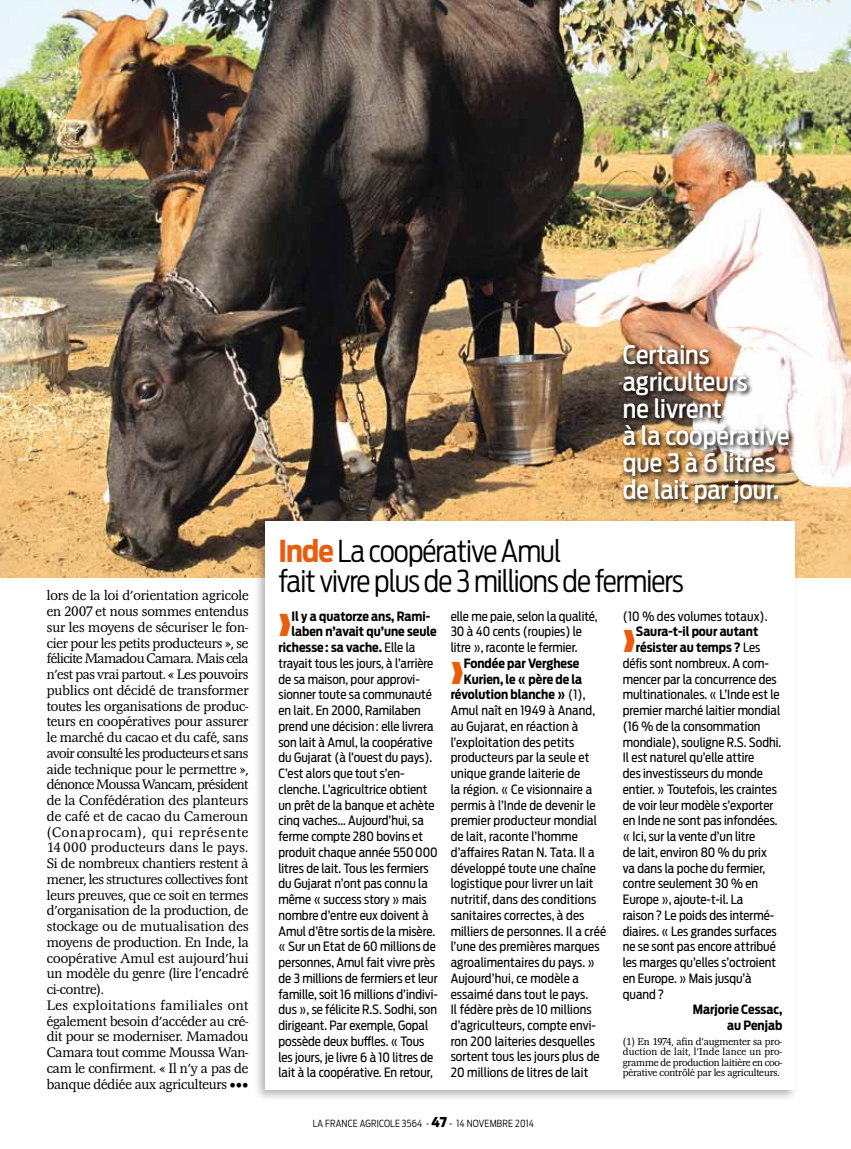
<style>
.page{position:relative;width:851px;height:1149px;background:#fff}
.page>*{position:absolute;margin:0;border:0;box-sizing:border-box;transform-origin:0 0}
.t1{font:300 30px/30px "Antenna Cond";letter-spacing:-.03em;color:#000}
.t2{font:500 25.5px/27px "Antenna Cond";color:#fff}
.t3{font:300 14.25px/15.8px "Magna EF";letter-spacing:-.01em;color:#000}
.t4{font:12.75px/15.8px "Antenna Cond";color:#000}
.t5{font:700 12.75px/15.8px "Antenna Cond";color:#000;text-align:right}
.t6{font:300 10.5px/10.5px "Magna EF";letter-spacing:-.01em;color:#000;text-align:justify}
.t7{font:300 9.75px "Antenna Cond";letter-spacing:.02em;color:#000}
.s1{font-weight:700;color:#e95d0f}
.s2{font-weight:400}
.s3{font-weight:900;font-size:13.5px}
</style>
<div class="page">
<img style="left:0;top:0;width:850px;height:577px">
<div style="left:253px;top:516px;width:545px;height:585px;background:#000;opacity:.3"></div>
<div style="left:265px;top:520px;width:529px;height:569px;background:#fff"></div>
<img style="left:621px;top:342px;width:174px;height:168px">
<p class="t3" style="left:47px;top:588px;width:203px">lors de la loi d’orientation agricole en 2007 et nous sommes entendus sur les moyens de sécuriser le fon&shy;cier pour les petits producteurs », se félicite Mamadou Camara. Mais cela n’est pas vrai partout. « Les pouvoirs publics ont décidé de transformer toutes les organisations de produc&shy;teurs en coopératives pour assurer le marché du cacao et du café, sans avoir consulté les producteurs et sans aide technique pour le permettre », dénonce Moussa Wancam, président de la Confédération des planteurs de café et de cacao du Cameroun (Conaprocam), qui représente 14 000 producteurs dans le pays.<br>Si de nombreux chantiers restent à mener, les structures collectives font leurs preuves, que ce soit en termes d’organisation de la production, de stockage ou de mutualisation des moyens de production. En Inde, la coopérative Amul est aujourd’hui un modèle du genre (lire l’encadré ci-contre).<br>Les exploitations familiales ont également besoin d’accéder au cré&shy;dit pour se moderniser. Mamadou Camara tout comme Moussa Wan&shy;cam le confirment. « Il n’y a pas de banque dédiée aux agriculteurs <sub>•••</sub></p>
<h2 class="t2" style="left:622px;top:341px;width:168px">Certains agriculteurs<br>ne livrent<br>à la coopérative que 3 à 6 litres de lait par jour.</h2>
<h1 class="t1" style="left:278px;top:536px;width:407px"><span class="s1">Inde</span> La coopérative Amul<br>fait vivre plus de 3millions de fermiers</h1>
<p class="t5" style="left:291px;top:608px;width:140px">Il y a quatorze ans, Rami-</p>
<p class="t5" style="left:291px;top:623px;width:146px">laben n’avait qu’une seule</p>
<p class="t5" style="left:278px;top:639px;width:138px">richesse: sa vache. <span class="s2">Elle la</span></p>
<p class="t4" style="left:278px;top:655px;width:156px">trayait tous les jours, à l’arrière</p>
<p class="t4" style="left:278px;top:671px;width:143px">de sa maison, pour approvi-</p>
<p class="t4" style="left:278px;top:686px;width:155px">sionner toute sa communauté</p>
<p class="t4" style="left:278px;top:702px;width:144px">en lait. En 2000, Ramilaben</p>
<p class="t4" style="left:278px;top:718px;width:157px">prend une décision: elle livrera</p>
<p class="t4" style="left:278px;top:733px;width:155px">son lait à Amul, la coopérative</p>
<p class="t4" style="left:278px;top:749px;width:155px">du Gujarat (à l’ouest du pays).</p>
<p class="t4" style="left:278px;top:765px;width:128px">C’est alors que tout s’en-</p>
<p class="t4" style="left:278px;top:781px;width:150px">clenche. L’agricultrice obtient</p>
<p class="t4" style="left:278px;top:796px;width:157px">un prêt de la banque et achète</p>
<p class="t4" style="left:278px;top:812px;width:147px">cinq vaches... Aujourd’hui, sa</p>
<p class="t4" style="left:278px;top:828px;width:146px">ferme compte 280 bovins et</p>
<p class="t4" style="left:278px;top:844px;width:161px">produit chaque année 550000</p>
<p class="t4" style="left:278px;top:859px;width:152px">litres de lait. Tous les fermiers</p>
<p class="t4" style="left:278px;top:875px;width:151px">du Gujarat n’ont pas connu la</p>
<p class="t4" style="left:278px;top:891px;width:150px">même « success story » mais</p>
<p class="t4" style="left:278px;top:907px;width:151px">nombre d’entre eux doivent à</p>
<p class="t4" style="left:278px;top:922px;width:158px">Amul d’être sortis de la misère.</p>
<p class="t4" style="left:278px;top:938px;width:159px">« Sur un Etat de 60 millions de</p>
<p class="t4" style="left:278px;top:954px;width:158px">personnes, Amul fait vivre près</p>
<p class="t4" style="left:278px;top:969px;width:161px">de 3 millions de fermiers et leur</p>
<p class="t4" style="left:278px;top:985px;width:161px">famille, soit 16 millions d’indivi-</p>
<p class="t4" style="left:278px;top:1001px;width:160px">dus », se félicite R.S. Sodhi, son</p>
<p class="t4" style="left:278px;top:1017px;width:151px">dirigeant. Par exemple, Gopal</p>
<p class="t4" style="left:278px;top:1032px;width:147px">possède deux buffles. « Tous</p>
<p class="t4" style="left:278px;top:1048px;width:156px">les jours, je livre 6 à 10 litres de</p>
<p class="t4" style="left:278px;top:1064px;width:156px">lait à la coopérative. En retour,</p>
<p class="t4" style="left:450px;top:608px;width:148px">elle me paie, selon la qualité,<br>30 à 40 cents (roupies) le litre », raconte le fermier.</p>
<p class="t5" style="left:463px;top:655px;width:117px">Fondée par Verghese</p>
<p class="t5" style="left:463px;top:671px;width:120px">Kurien, le « père de la</p>
<p class="t5" style="left:450px;top:686px;width:136px">révolution blanche » <span class="s2">(1),</span></p>
<p class="t4" style="left:450px;top:702px;width:146px">Amul naît en 1949 à Anand,</p>
<p class="t4" style="left:450px;top:718px;width:129px">au Gujarat, en réaction à</p>
<p class="t4" style="left:450px;top:733px;width:125px">l’exploitation des petits</p>
<p class="t4" style="left:450px;top:749px;width:140px">producteurs par la seule et</p>
<p class="t4" style="left:450px;top:765px;width:131px">unique grande laiterie de</p>
<p class="t4" style="left:450px;top:781px;width:143px">la région. « Ce visionnaire a</p>
<p class="t4" style="left:450px;top:796px;width:146px">permis à l’Inde de devenir le</p>
<p class="t4" style="left:450px;top:812px;width:148px">premier producteur mondial</p>
<p class="t4" style="left:450px;top:828px;width:129px">de lait, raconte l’homme</p>
<p class="t4" style="left:450px;top:844px;width:145px">d’affaires Ratan N. Tata. Il a</p>
<p class="t4" style="left:450px;top:859px;width:147px">développé toute une chaîne</p>
<p class="t4" style="left:450px;top:875px;width:144px">logistique pour livrer un lait</p>
<p class="t4" style="left:450px;top:891px;width:147px">nutritif, dans des conditions</p>
<p class="t4" style="left:450px;top:907px;width:135px">sanitaires correctes, à des</p>
<p class="t4" style="left:450px;top:922px;width:157px">milliers de personnes. Il a créé</p>
<p class="t4" style="left:450px;top:938px;width:150px">l’une des premières marques</p>
<p class="t4" style="left:450px;top:954px;width:146px">agroalimentaires du pays. »</p>
<p class="t4" style="left:450px;top:969px;width:130px">Aujourd’hui, ce modèle a</p>
<p class="t4" style="left:450px;top:985px;width:139px">essaimé dans tout le pays.</p>
<p class="t4" style="left:450px;top:1001px;width:142px">Il fédère près de 10 millions</p>
<p class="t4" style="left:450px;top:1017px;width:147px">d’agriculteurs, compte envi-</p>
<p class="t4" style="left:450px;top:1032px;width:146px">ron 200 laiteries desquelles</p>
<p class="t4" style="left:450px;top:1048px;width:150px">sortent tous les jours plus de</p>
<p class="t4" style="left:450px;top:1064px;width:139px">20 millions de litres de lait</p>
<p class="t7" style="left:313px;top:1116px;width:222px">LA FRANCE AGRICOLE 3564 - <span class="s3">47</span> - 14 novembre 2014</p>
<p class="t4" style="left:622px;top:608px;width:146px">(10 % des volumes totaux).</p>
<p class="t5" style="left:636px;top:623px;width:124px">Saura-t-il pour autant</p>
<p class="t5" style="left:636px;top:639px;width:126px">résister au temps? <span class="s2">Les</span></p>
<p class="t4" style="left:622px;top:655px;width:147px">défis sont nombreux. A com-</p>
<p class="t4" style="left:622px;top:671px;width:155px">mencer par la concurrence des</p>
<p class="t4" style="left:622px;top:686px;width:158px">multinationales. « L’Inde est le</p>
<p class="t4" style="left:622px;top:702px;width:159px">premier marché laitier mondial</p>
<p class="t4" style="left:622px;top:718px;width:139px">(16 % de la consommation</p>
<p class="t4" style="left:622px;top:733px;width:160px">mondiale), souligne R.S. Sodhi.</p>
<p class="t4" style="left:622px;top:749px;width:133px">Il est naturel qu’elle attire</p>
<p class="t4" style="left:622px;top:765px;width:142px">des investisseurs du monde</p>
<p class="t4" style="left:622px;top:781px;width:155px">entier. » Toutefois, les craintes</p>
<p class="t4" style="left:622px;top:796px;width:152px">de voir leur modèle s’exporter</p>
<p class="t4" style="left:622px;top:812px;width:156px">en Inde ne sont pas infondées.</p>
<p class="t4" style="left:622px;top:828px;width:134px">« Ici, sur la vente d’un litre</p>
<p class="t4" style="left:622px;top:844px;width:145px">de lait, environ 80 % du prix</p>
<p class="t4" style="left:622px;top:859px;width:144px">va dans la poche du fermier,</p>
<p class="t4" style="left:622px;top:875px;width:137px">contre seulement 30 % en</p>
<p class="t4" style="left:622px;top:891px;width:122px">Europe », ajoute-t-il. La</p>
<p class="t4" style="left:622px;top:907px;width:153px">raison? Le poids des intermé-</p>
<p class="t4" style="left:622px;top:922px;width:155px">diaires. « Les grandes surfaces</p>
<p class="t4" style="left:622px;top:938px;width:154px">ne se sont pas encore attribué</p>
<p class="t4" style="left:622px;top:954px;width:155px">les marges qu’elles s’octroient</p>
<p class="t4" style="left:622px;top:969px;width:130px">en Europe. » Mais jusqu’à</p>
<p class="t4" style="left:622px;top:985px;width:43px">quand?</p>
<p class="t5" style="left:692px;top:1001px;width:91px">Marjorie Cessac, au Penjab</p>
<p class="t6" style="left:622px;top:1036px;width:161px">(1) En 1974, afin d’augmenter sa pro&shy;duction de lait, l’Inde lance un pro&shy;gramme de production laitière en coo&shy;pérative contrôlé par les agriculteurs.</p>
</div>
